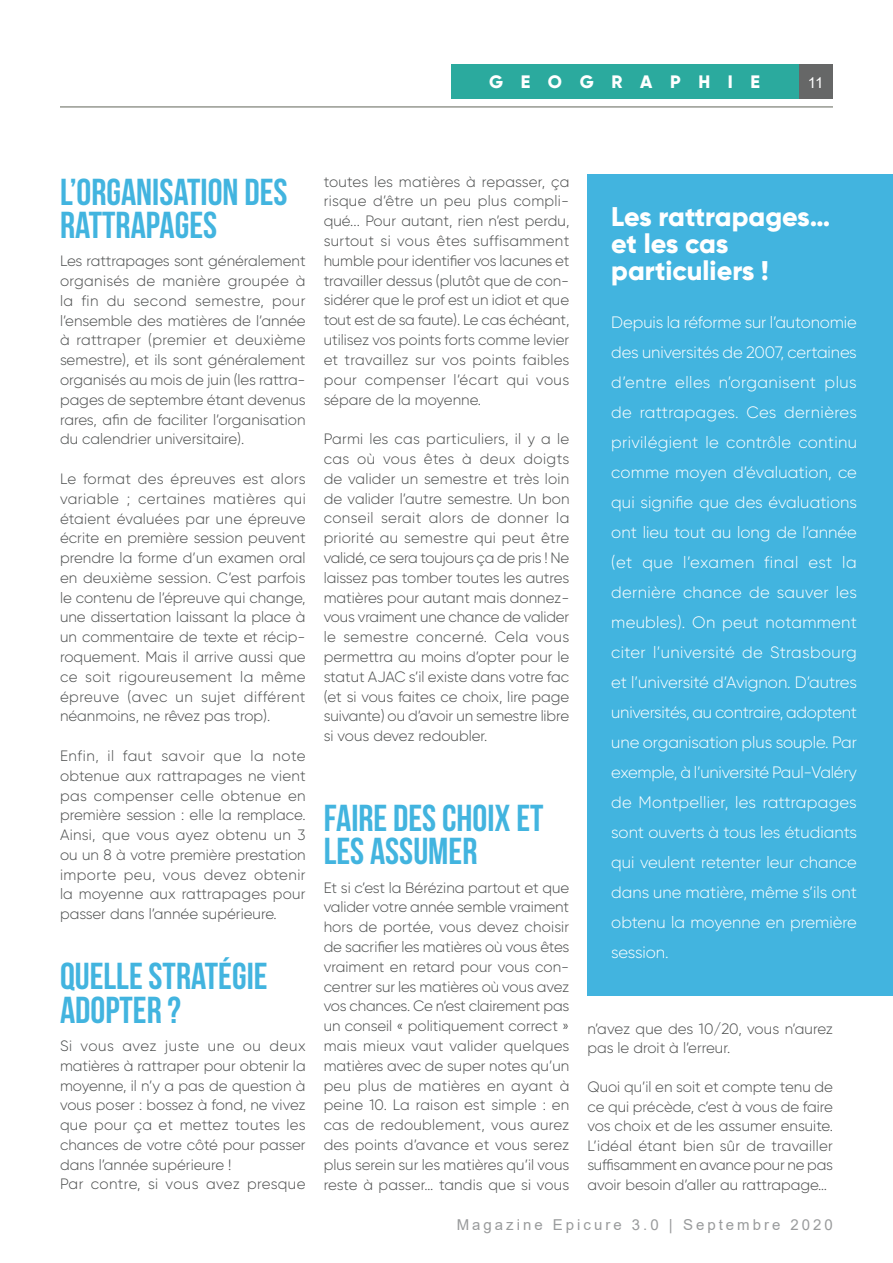
<style>
.page{position:relative;width:893px;height:1263px;background:#fff}
.page>*{position:absolute;margin:0;border:0;box-sizing:border-box;transform-origin:0 0}
.t1{font:37.5px/33.3px "Bebas Neue";color:#42b4df}
.t2{font:800 27px/27px "Gilroy";color:#fff}
.t3{font:800 18px "Gilroy";letter-spacing:.98em;color:#fff}
.t4{font:300 16.5px/30px "Gilroy";color:#fff;text-align:justify}
.t5{font:300 15px/19.8px "Gilroy";color:#4b4d4d;text-align:justify}
.t6{font:15px "Arial";letter-spacing:.2em;color:#999b9c}
.t7{font:15px "Arial";color:#fff}
</style>
<div class="page">
<div style="left:798px;top:64px;width:35px;height:34px;background:#666767"></div>
<div style="left:451px;top:64px;width:347px;height:34px;background:#2baa9e"></div>
<hr style="left:60px;top:106px;width:773px;height:1px;background:#73776c">
<div style="left:587px;top:175px;width:306px;height:821px;background:#42b4df"></div>
<p class="t3" style="left:489px;top:71px;width:272px">GEOGRAPHIE</p>
<p class="t7" style="left:808px;top:72px;width:17px">11</p>
<h1 class="t1" style="left:60px;top:175px;width:229px">L’ORGANISATION DES<br>RATTRAPAGES</h1>
<p class="t5" style="left:60px;top:251px;width:247px">Les rattrapages sont généralement organisés de manière groupée à la fin du second semestre, pour l’ensemble des matières de l’année à rattraper (premier et deuxième semestre), et ils sont généralement organisés au mois de juin (les rattra&shy;pages de septembre étant devenus rares, afin de faciliter l’organisation du calendrier universitaire).</p>
<p class="t5" style="left:60px;top:469px;width:247px">Le format des épreuves est alors variable ; certaines matières qui étaient évaluées par une épreuve écrite en première session peuvent prendre la forme d’un examen oral en deuxième session. C’est parfois le contenu de l’épreuve qui change, une dissertation laissant la place à un commentaire de texte et récip&shy;roquement. Mais il arrive aussi que ce soit rigoureusement la même épreuve (avec un sujet différent néanmoins, ne rêvez pas trop).</p>
<p class="t5" style="left:60px;top:746px;width:247px">Enfin, il faut savoir que la note obtenue aux rattrapages ne vient pas compenser celle obtenue en première session : elle la remplace.<br>Ainsi, que vous ayez obtenu un 3 ou un 8 à votre première prestation importe peu, vous devez obtenir la moyenne aux rattrapages pour passer dans l’année supérieure.</p>
<h1 class="t1" style="left:60px;top:959px;width:209px">QUELLE STRATÉGIE<br>ADOPTER ?</h1>
<p class="t5" style="left:60px;top:1036px;width:247px;text-align:left">Si vous avez juste une ou deux matières à rattraper pour obtenir la moyenne, il n’y a pas de question à vous poser : bossez à fond, ne vivez que pour ça et mettez toutes les chances de votre côté pour passer dans l’année supérieure !<br>Par contre, si vous avez presque</p>
<p class="t5" style="left:324px;top:171px;width:247px">toutes les matières à repasser, ça risque d’être un peu plus compli&shy;qué... Pour autant, rien n’est perdu, surtout si vous êtes suffisamment humble pour identifier vos lacunes et travailler dessus (plutôt que de con&shy;sidérer que le prof est un idiot et que tout est de sa faute). Le cas échéant, utilisez vos points forts comme levier et travaillez sur vos points faibles pour compenser l’écart qui vous sépare de la moyenne.</p>
<p class="t5" style="left:324px;top:429px;width:247px">Parmi les cas particuliers, il y a le cas où vous êtes à deux doigts de valider un semestre et très loin de valider l’autre semestre. Un bon conseil serait alors de donner la priorité au semestre qui peut être validé, ce sera toujours ça de pris ! Ne laissez pas tomber toutes les autres matières pour autant mais donnez&shy;vous vraiment une chance de valider le semestre concerné. Cela vous permettra au moins d’opter pour le statut AJAC s’il existe dans votre fac (et si vous faites ce choix, lire page suivante) ou d’avoir un semestre libre si vous devez redoubler.</p>
<h1 class="t1" style="left:324px;top:801px;width:221px">FAIRE DES CHOIX ET<br>LES ASSUMER</h1>
<p class="t5" style="left:324px;top:877px;width:247px">Et si c’est la Bérézina partout et que valider votre année semble vraiment hors de portée, vous devez choisir de sacrifier les matières où vous êtes vraiment en retard pour vous con&shy;centrer sur les matières où vous avez vos chances. Ce n’est clairement pas un conseil « politiquement correct » mais mieux vaut valider quelques matières avec de super notes qu’un peu plus de matières en ayant à peine 10. La raison est simple : en cas de redoublement, vous aurez des points d’avance et vous serez plus serein sur les matières qu’il vous reste à passer… tandis que si vous</p>
<h2 class="t2" style="left:611px;top:203px;width:220px">Les rattrapages… et les cas particuliers !</h2>
<p class="t4" style="left:611px;top:307px;width:247px">Depuis la réforme sur l’autonomie des universités de 2007, certaines d’entre elles n’organisent plus de rattrapages. Ces dernières privilégient le contrôle continu comme moyen d’évaluation, ce qui signifie que des évaluations ont lieu tout au long de l’année (et que l’examen final est la dernière chance de sauver les meubles). On peut notamment citer l’université de Strasbourg et l’université d’Avignon. D’autres universités, au contraire, adoptent une organisation plus souple. Par exemple, à l’université Paul-Valéry de Montpellier, les rattrapages sont ouverts à tous les étudiants qui veulent retenter leur chance dans une matière, même s’ils ont obtenu la moyenne en première session.</p>
<p class="t5" style="left:587px;top:1018px;width:247px">n’avez que des 10/20, vous n’aurez pas le droit à l’erreur.</p>
<p class="t5" style="left:587px;top:1077px;width:247px">Quoi qu’il en soit et compte tenu de ce qui précède, c’est à vous de faire vos choix et de les assumer ensuite.<br>L’idéal étant bien sûr de travailler suffisamment en avance pour ne pas avoir besoin d’aller au rattrapage…</p>
<p class="t6" style="left:457px;top:1214px;width:378px">Magazine Epicure 3.0 | Septembre 2020</p>
</div>
